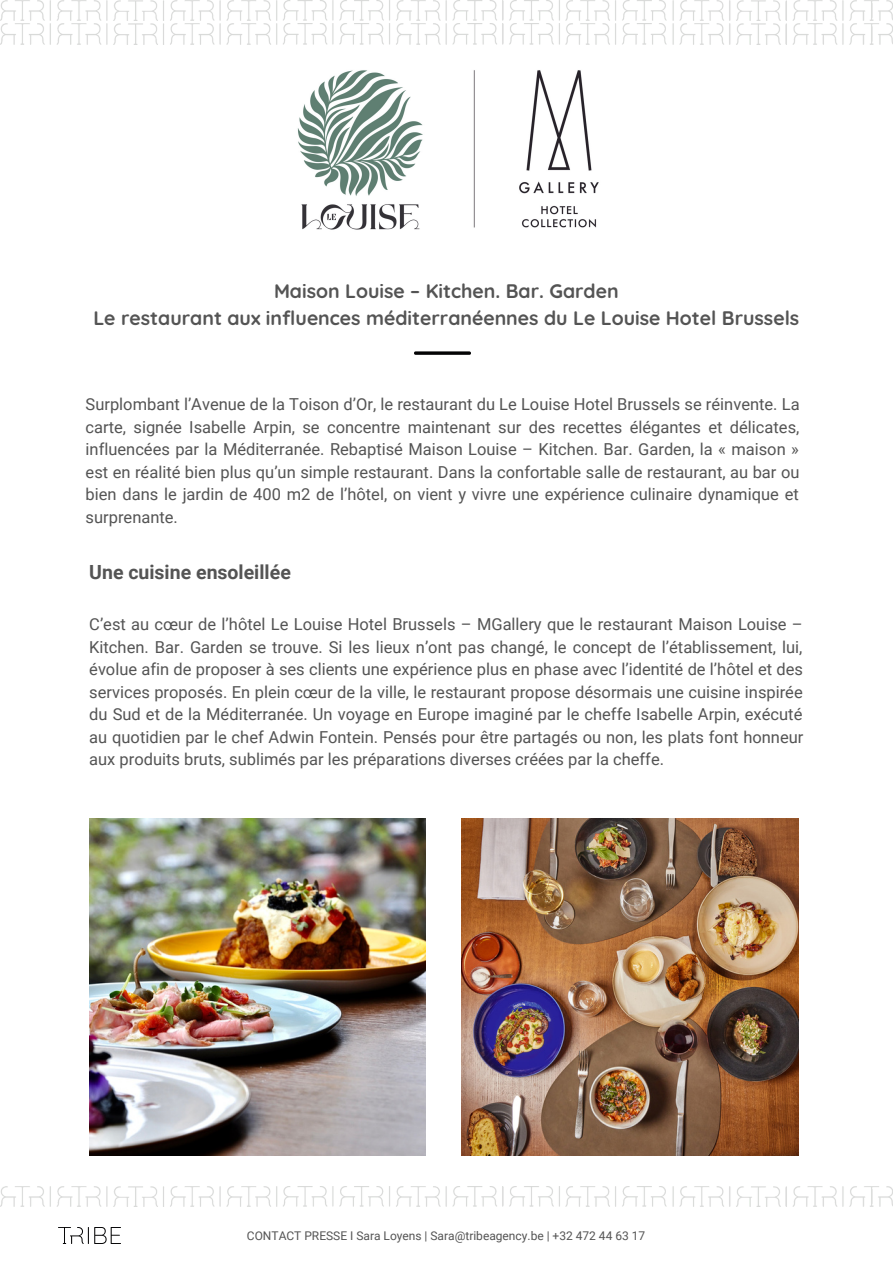
<style>
.page{position:relative;width:893px;height:1264px;background:#fff}
.page>*{position:absolute;margin:0;border:0;box-sizing:border-box;transform-origin:0 0}
.t1{font:700 19.5px "Quicksand";color:#545454}
.t2{font:700 19.5px "Roboto";color:#545454}
.t3{font:16.5px/22.5px "Roboto";color:#545454;text-align:justify}
.t4{font:12px "Roboto";color:#545454}
</style>
<div class="page">
<img style="left:58px;top:1227px;width:62px;height:16px">
<img style="left:0;top:1186px;width:892px;height:20px">
<img style="left:414px;top:351px;width:56px;height:4px">
<img style="left:0;top:0;width:892px;height:20px">
<img style="left:0;top:24px;width:892px;height:20px">
<img style="left:89px;top:818px;width:337px;height:337px">
<img style="left:461px;top:818px;width:337px;height:337px">
<img style="left:297px;top:70px;width:302px;height:160px">
<p class="t1" style="left:274px;top:279px;width:346px">Maison Louise – Kitchen. Bar. Garden</p>
<p class="t1" style="left:93px;top:306px;width:707px">Le restaurant aux influences méditerranéennes du Le Louise Hotel Brussels</p>
<p class="t3" style="left:86px;top:393px;width:715px">Surplombant l’Avenue de la Toison d’Or, le restaurant du Le Louise Hotel Brussels se réinvente. La carte, signée Isabelle Arpin, se concentre maintenant sur des recettes élégantes et délicates, influencées par la Méditerranée. Rebaptisé Maison Louise – Kitchen. Bar. Garden, la « maison » est en réalité bien plus qu’un simple restaurant. Dans la confortable salle de restaurant, au bar ou bien dans le jardin de 400 m2 de l’hôtel, on vient y vivre une expérience culinaire dynamique et surprenante.</p>
<p class="t2" style="left:89px;top:560px;width:203px">Une cuisine ensoleillée</p>
<p class="t3" style="left:89px;top:613px;width:715px">C’est au cœur de l’hôtel Le Louise Hotel Brussels – MGallery que le restaurant Maison Louise – Kitchen. Bar. Garden se trouve. Si les lieux n’ont pas changé, le concept de l’établissement, lui, évolue afin de proposer à ses clients une expérience plus en phase avec l’identité de l’hôtel et des services proposés. En plein cœur de la ville, le restaurant propose désormais une cuisine inspirée du Sud et de la Méditerranée. Un voyage en Europe imaginé par le cheffe Isabelle Arpin, exécuté au quotidien par le chef Adwin Fontein. Pensés pour être partagés ou non, les plats font honneur aux produits bruts, sublimés par les préparations diverses créées par la cheffe.</p>
<p class="t4" style="left:247px;top:1228px;width:400px">CONTACT PRESSE I Sara Loyens | Sara@tribeagency.be | +32 472 44 63 17</p>
</div>
